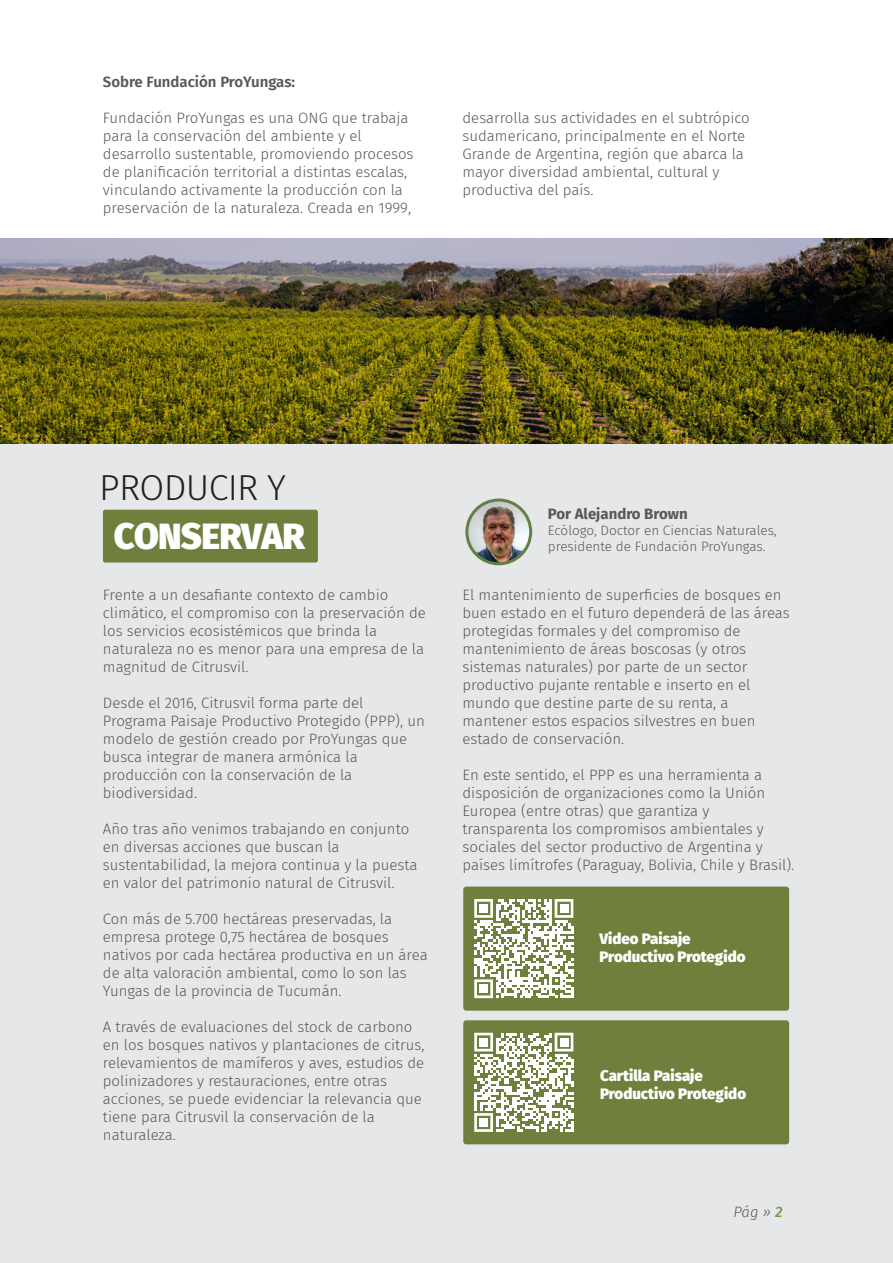
<style>
.page{position:relative;width:893px;height:1263px;background:#fff}
.page>*{position:absolute;margin:0;border:0;box-sizing:border-box;transform-origin:0 0}
.t1{font:300 36px "Fira Sans";letter-spacing:-.02em;color:#231f20}
.t2{font:900 36px "Fira Sans";letter-spacing:-.02em;color:#fff}
.t3{font:300 15px/18px "Fira Sans";color:#57585a}
.t4{font:900 15px/18px "Fira Sans";color:#fff}
.t5{font:600 15px "Fira Sans";color:#57585a}
.t6{font:700 15px "Fira Sans";color:#57585a}
.t7{font:italic 300 15px "Fira Sans";color:#57585a}
.t8{font:300 13.5px/16.2px "Fira Sans";color:#57585a}
.s1{font-weight:500;color:#7a973d}
</style>
<div class="page">
<div style="left:0;top:238px;width:893px;height:1025px;background:#e6e7e9"></div>
<div style="left:103px;top:510px;width:215px;height:52px;background:#6f803d;border-radius:2px"></div>
<div style="left:463px;top:886px;width:326px;height:125px;background:#6f803d;border-radius:3px"></div>
<div style="left:463px;top:1020px;width:326px;height:124px;background:#6f803d;border-radius:3px"></div>
<img style="left:467px;top:500px;width:64px;height:64px;border-radius:32px">
<div style="left:465px;top:498px;width:67px;height:67px;border:3px solid #638043;border-radius:32px"></div>
<img style="left:0;top:238px;width:893px;height:205px">
<svg style="left:474px;top:1033px;width:99px;height:99px"></svg>
<div style="left:480px;top:1038px;width:8px;height:8px;background:#fff"></div>
<div style="left:560px;top:1038px;width:8px;height:8px;background:#fff"></div>
<div style="left:480px;top:1118px;width:8px;height:8px;background:#fff"></div>
<svg style="left:474px;top:899px;width:99px;height:99px"></svg>
<div style="left:480px;top:904px;width:8px;height:8px;background:#fff"></div>
<div style="left:560px;top:904px;width:8px;height:8px;background:#fff"></div>
<div style="left:480px;top:985px;width:8px;height:8px;background:#fff"></div>
<p class="t5" style="left:103px;top:70px;width:194px">Sobre Fundación ProYungas:</p>
<p class="t3" style="left:103px;top:109px;width:312px">Fundación ProYungas es una ONG que trabaja para la conservación del ambiente y el desarrollo sustentable, promoviendo procesos de planificación territorial a distintas escalas, vinculando activamente la producción con la preservación de la naturaleza. Creada en 1999,</p>
<p class="t3" style="left:462px;top:109px;width:289px">desarrolla sus actividades en el subtrópico sudamericano, principalmente en el Norte Grande de Argentina, región que abarca la mayor diversidad ambiental, cultural y productiva del país.</p>
<h1 class="t1" style="left:99px;top:462px;width:188px">PRODUCIR Y</h1>
<h1 class="t2" style="left:114px;top:504px;width:193px">CONSERVAR</h1>
<p class="t3" style="left:103px;top:585px;width:324px">Frente a un desafiante contexto de cambio climático, el compromiso con la preservación de los servicios ecosistémicos que brinda la naturaleza no es menor para una empresa de la magnitud de Citrusvil.</p>
<p class="t3" style="left:103px;top:693px;width:323px">Desde el 2016, Citrusvil forma parte del Programa Paisaje Productivo Protegido (PPP), un modelo de gestión creado por ProYungas que busca integrar de manera armónica la producción con la conservación de la biodiversidad.</p>
<p class="t3" style="left:103px;top:819px;width:316px">Año tras año venimos trabajando en conjunto en diversas acciones que buscan la sustentabilidad, la mejora continua y la puesta en valor del patrimonio natural de Citrusvil.</p>
<p class="t3" style="left:103px;top:909px;width:326px">Con más de 5.700 hectáreas preservadas, la empresa protege 0,75 hectárea de bosques nativos por cada hectárea productiva en un área de alta valoración ambiental, como lo son las Yungas de la provincia de Tucumán.</p>
<p class="t3" style="left:103px;top:1017px;width:323px">A través de evaluaciones del stock de carbono en los bosques nativos y plantaciones de citrus, relevamientos de mamíferos y aves, estudios de polinizadores y restauraciones, entre otras acciones, se puede evidenciar la relevancia que tiene para Citrusvil la conservación de la naturaleza.</p>
<p class="t6" style="left:548px;top:501px;width:141px">Por Alejandro Brown</p>
<p class="t8" style="left:548px;top:522px;width:230px">Ecólogo, Doctor en Ciencias Naturales, presidente de Fundación ProYungas.</p>
<p class="t3" style="left:462px;top:585px;width:329px">El mantenimiento de superficies de bosques en buen estado en el futuro dependerá de las áreas protegidas formales y del compromiso de mantenimiento de áreas boscosas (y otros sistemas naturales) por parte de un sector productivo pujante rentable e inserto en el mundo que destine parte de su renta, a mantener estos espacios silvestres en buen estado de conservación.</p>
<p class="t3" style="left:462px;top:765px;width:333px">En este sentido, el PPP es una herramienta a disposición de organizaciones como la Unión Europea (entre otras) que garantiza y transparenta los compromisos ambientales y sociales del sector productivo de Argentina y países limítrofes (Paraguay, Bolivia, Chile y Brasil).</p>
<p class="t4" style="left:599px;top:928px;width:148px">Video Paisaje<br>Productivo Protegido</p>
<p class="t4" style="left:600px;top:1065px;width:148px">Cartilla Paisaje<br>Productivo Protegido</p>
<p class="t7" style="left:733px;top:1201px;width:51px">Pág » <span class="s1">2</span></p>
</div>
